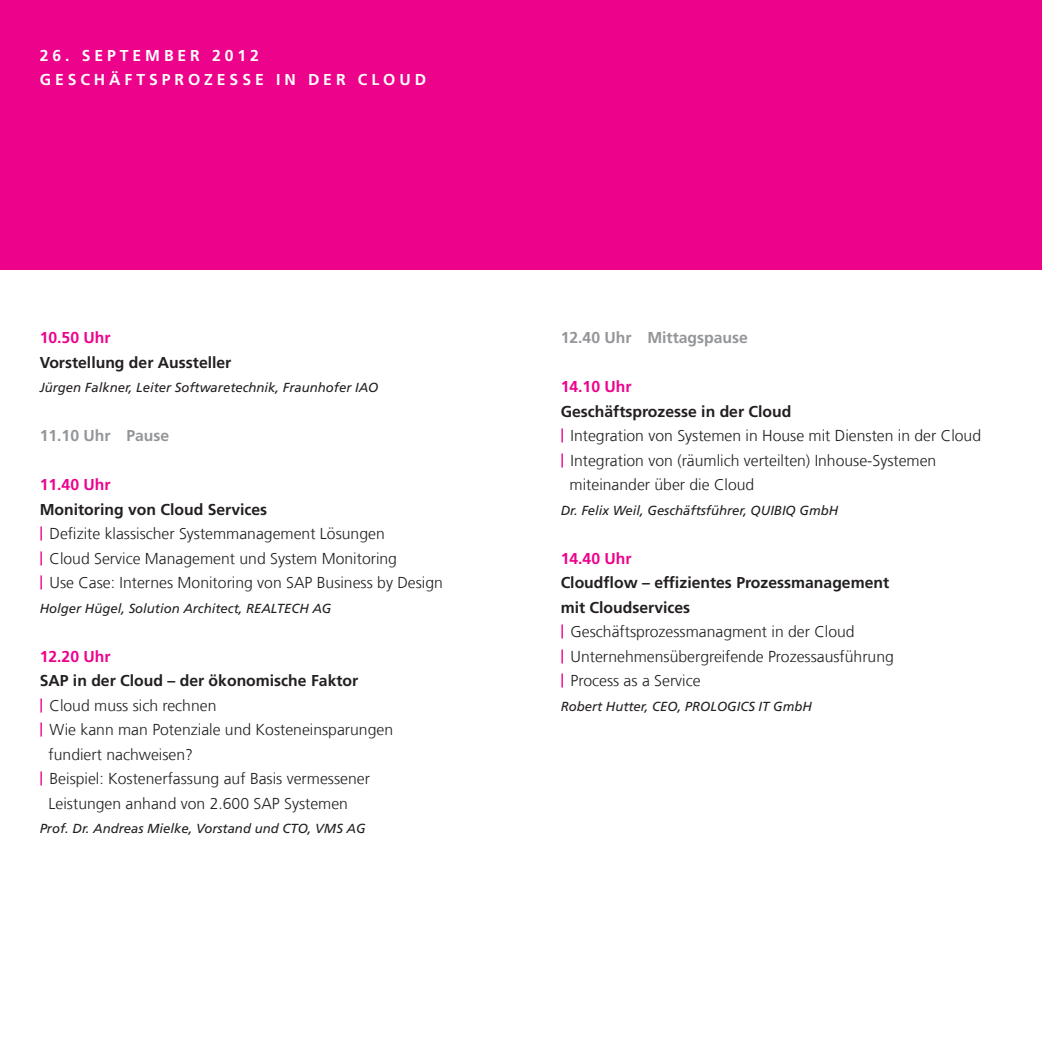
<style>
.page{position:relative;width:1042px;height:1042px;background:#fff}
.page>*{position:absolute;margin:0;border:0;box-sizing:border-box;transform-origin:0 0}
.t1{font:300 15.75px/24.5px "Frutiger LT Com";color:#231f20}
.t2{font:700 15.75px "Frutiger LT Com";color:#231f20}
.t3{font:700 15.75px/24.5px "Frutiger LT Com";letter-spacing:.25em;color:#fff}
.t4{font:700 15.75px "Frutiger LT Com";color:#ed028c}
.t5{font:700 15.75px "Frutiger LT Com";color:#939598}
.t6{font:italic 13.12px "Frutiger LT Com";color:#231f20}
.s1{font-weight:700}
.s2{font-weight:700;font-size:14px;color:#ed028c}
</style>
<div class="page">
<div style="left:0;top:0;width:1042px;height:270px;background:#ed028c"></div>
<p class="t3" style="left:40px;top:43px;width:388px">26. Sept ember 2012<br>G eschäft sprozesse i n der Cloud</p>
<p class="t4" style="left:40px;top:328px;width:72px">10.50 Uhr</p>
<p class="t2" style="left:40px;top:353px;width:193px">Vorstellung der Aussteller</p>
<p class="t6" style="left:40px;top:380px;width:340px">Jürgen Falkner, Leiter Softwaretechnik, Fraunhofer IAO</p>
<p class="t5" style="left:40px;top:426px;width:131px">11.10 Uhr Pause</p>
<p class="t4" style="left:40px;top:475px;width:72px">11.40 Uhr</p>
<p class="t1" style="left:40px;top:497px;width:405px"><span class="s1">Monitoring von Cloud Services<br></span><span class="s2">|</span> Defizite klassischer Systemmanagement Lösungen<br><span class="s2">|</span> Cloud Service Management und System Monitoring<br><span class="s2">|</span> Use Case: Internes Monitoring von SAP Business by Design</p>
<p class="t6" style="left:40px;top:600px;width:293px">Holger Hügel, Solution Architect, REALTECH AG</p>
<p class="t4" style="left:40px;top:647px;width:72px">12.20 Uhr</p>
<p class="t2" style="left:40px;top:671px;width:11px">SAP</p>
<p class="t2" style="left:73px;top:671px;width:287px">in der Cloud – der ökonomische Faktor</p>
<p class="t1" style="left:40px;top:693px;width:178px"><span class="s2">|</span> Cloud muss sich rechnen</p>
<p class="t1" style="left:40px;top:718px;width:355px"><span class="s2">|</span> Wie kann man Potenziale und Kosteneinsparungen</p>
<p class="t1" style="left:49px;top:742px;width:146px">fundiert nachweisen?</p>
<p class="t1" style="left:40px;top:767px;width:332px"><span class="s2">|</span> Beispiel: Kostenerfassung auf Basis vermessener</p>
<p class="t1" style="left:49px;top:791px;width:301px">Leistungen anhand von 2.600 SAP Systemen</p>
<p class="t6" style="left:40px;top:821px;width:327px">Prof. Dr. Andreas Mielke, Vorstand und CTO, VMS AG</p>
<p class="t5" style="left:561px;top:328px;width:189px">12.40 Uhr M ittagspause</p>
<p class="t4" style="left:561px;top:377px;width:72px">14.10 Uhr</p>
<p class="t2" style="left:561px;top:402px;width:232px">Geschäftsprozesse in der Cloud</p>
<p class="t1" style="left:561px;top:424px;width:422px"><span class="s2">|</span> Integration von Systemen in House mit Diensten in der Cloud</p>
<p class="t1" style="left:561px;top:448px;width:377px"><span class="s2">|</span> Integration von (räumlich verteilten) Inhouse-Systemen</p>
<p class="t1" style="left:569px;top:473px;width:186px">miteinander über die Cloud</p>
<p class="t6" style="left:561px;top:502px;width:279px">Dr. Felix Weil, Geschäftsführer, QUIBIQ GmbH</p>
<p class="t4" style="left:561px;top:549px;width:72px">14.40 Uhr</p>
<p class="t1" style="left:561px;top:571px;width:335px"><span class="s1">Cloudflow – effizientes Prozessmanagement mit Cloudservices<br></span><span class="s2">|</span> Geschäftsprozessmanagment in der Cloud<br><span class="s2">|</span> Unternehmensübergreifende Prozessausführung <span class="s2">|</span> Process as a Service</p>
<p class="t6" style="left:561px;top:698px;width:253px">Robert Hutter, CEO, PROLOGICS IT GmbH</p>
</div>
